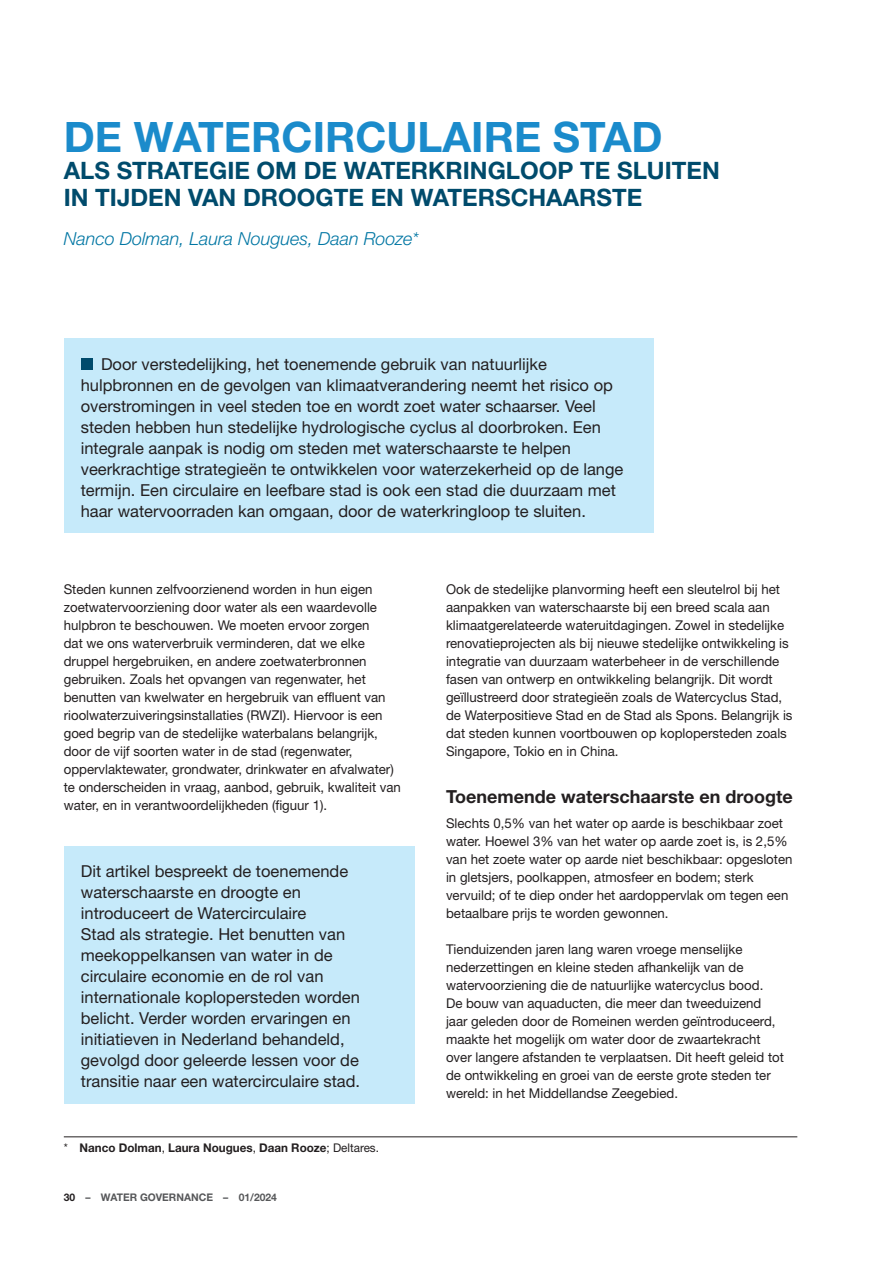
<style>
.page{position:relative;width:893px;height:1263px;background:#fff}
.page>*{position:absolute;margin:0;border:0;box-sizing:border-box;transform-origin:0 0}
.t1{font:700 42px "Helvetica Neue";color:#1b8bcb}
.t2{font:700 24px/27px "Helvetica Neue";color:#004b6c}
.t3{font:italic 300 18px "Helvetica Neue";color:#0076a3}
.t4{font:700 18px "Helvetica Neue";color:#231f20}
.t5{font:16.5px/21px "Helvetica Neue";color:#231f20}
.t6{font:13.5px/18px "Helvetica Neue";color:#231f20}
.t7{font:700 12px "Helvetica Neue";color:#231f20}
.t8{font:700 10.5px "Helvetica Neue";color:#57585a}
.s1{font-weight:400}
.s2{color:#231f20}
</style>
<div class="page">
<hr style="left:64px;top:1136px;width:733px;height:1px;background:#231f20">
<div style="left:64px;top:339px;width:589px;height:194px;background:#c6eafa"></div>
<div style="left:81px;top:358px;width:12px;height:12px;background:#004b6c"></div>
<div style="left:64px;top:846px;width:351px;height:257px;background:#c6eafa"></div>
<h1 class="t1" style="left:64px;top:111px;width:600px">DE WATERCIRCULAIRE STAD</h1>
<h2 class="t2" style="left:64px;top:156px;width:657px">ALS STRATEGIE OM DE WATERKRINGLOOP TE SLUITEN<br>IN TIJDEN VAN DROOGTE EN WATERSCHAARSTE</h2>
<h3 class="t3" style="left:64px;top:228px;width:357px">Nanco Dolman, Laura Nougues, Daan Rooze*</h3>
<p class="t5" style="left:81px;top:353px;width:544px;text-indent:20px">Door verstedelijking, het toenemende gebruik van natuurlijke hulpbronnen en de gevolgen van klimaatverandering neemt het risico op overstromingen in veel steden toe en wordt zoet water schaarser. Veel steden hebben hun stedelijke hydrologische cyclus al doorbroken. Een integrale aanpak is nodig om steden met waterschaarste te helpen veerkrachtige strategieën te ontwikkelen voor waterzekerheid op de lange termijn. Een circulaire en leefbare stad is ook een stad die duurzaam met haar watervoorraden kan omgaan, door de waterkringloop te sluiten.</p>
<p class="t6" style="left:64px;top:580px;width:339px">Steden kunnen zelfvoorzienend worden in hun eigen zoetwatervoorziening door water als een waardevolle hulpbron te beschouwen. We moeten ervoor zorgen<br>dat we ons waterverbruik verminderen, dat we elke druppel hergebruiken, en andere zoetwaterbronnen gebruiken. Zoals het opvangen van regenwater, het benutten van kwelwater en hergebruik van effluent van rioolwaterzuiveringsinstallaties (RWZI). Hiervoor is een goed begrip van de stedelijke waterbalans belangrijk, door de vijf soorten water in de stad (regenwater, oppervlaktewater, grondwater, drinkwater en afvalwater) te onderscheiden in vraag, aanbod, gebruik, kwaliteit van water, en in verantwoordelijkheden (figuur 1).</p>
<p class="t6" style="left:446px;top:580px;width:348px">Ook de stedelijke planvorming heeft een sleutelrol bij het aanpakken van waterschaarste bij een breed scala aan klimaatgerelateerde wateruitdagingen. Zowel in stedelijke renovatieprojecten als bij nieuwe stedelijke ontwikkeling is integratie van duurzaam waterbeheer in de verschillende fasen van ontwerp en ontwikkeling belangrijk. Dit wordt geïllustreerd door strategieën zoals de Watercyclus Stad, de Waterpositieve Stad en de Stad als Spons. Belangrijk is dat steden kunnen voortbouwen op koplopersteden zoals Singapore, Tokio en in China.</p>
<h3 class="t4" style="left:446px;top:785px;width:348px">Toenemende waterschaarste en droogte</h3>
<p class="t6" style="left:446px;top:814px;width:348px">Slechts 0,5% van het water op aarde is beschikbaar zoet water. Hoewel 3% van het water op aarde zoet is, is 2,5% van het zoete water op aarde niet beschikbaar: opgesloten in gletsjers, poolkappen, atmosfeer en bodem; sterk vervuild; of te diep onder het aardoppervlak om tegen een betaalbare prijs te worden gewonnen.</p>
<p class="t6" style="left:446px;top:940px;width:339px">Tienduizenden jaren lang waren vroege menselijke nederzettingen en kleine steden afhankelijk van de watervoorziening die de natuurlijke watercyclus bood.<br>De bouw van aquaducten, die meer dan tweeduizend jaar geleden door de Romeinen werden geïntroduceerd, maakte het mogelijk om water door de zwaartekracht over langere afstanden te verplaatsen. Dit heeft geleid tot de ontwikkeling en groei van de eerste grote steden ter wereld: in het Middellandse Zeegebied.</p>
<p class="t5" style="left:81px;top:860px;width:281px">Dit artikel bespreekt de toenemende waterschaarste en droogte en introduceert de Watercirculaire<br>Stad als strategie. Het benutten van meekoppelkansen van water in de circulaire economie en de rol van internationale koplopersteden worden belicht. Verder worden ervaringen en initiatieven in Nederland behandeld, gevolgd door geleerde lessen voor de transitie naar een watercirculaire stad.</p>
<p class="t7" style="left:64px;top:1140px;width:317px"><span class="s1">*</span> Nanco Dolman<span class="s1">,</span> Laura Nougues<span class="s1">,</span> Daan Rooze<span class="s1">; Deltares.</span></p>
<p class="t8" style="left:64px;top:1191px;width:215px"><span class="s2">30</span> – WATER GOVERNANCE – 01/2024</p>
</div>
